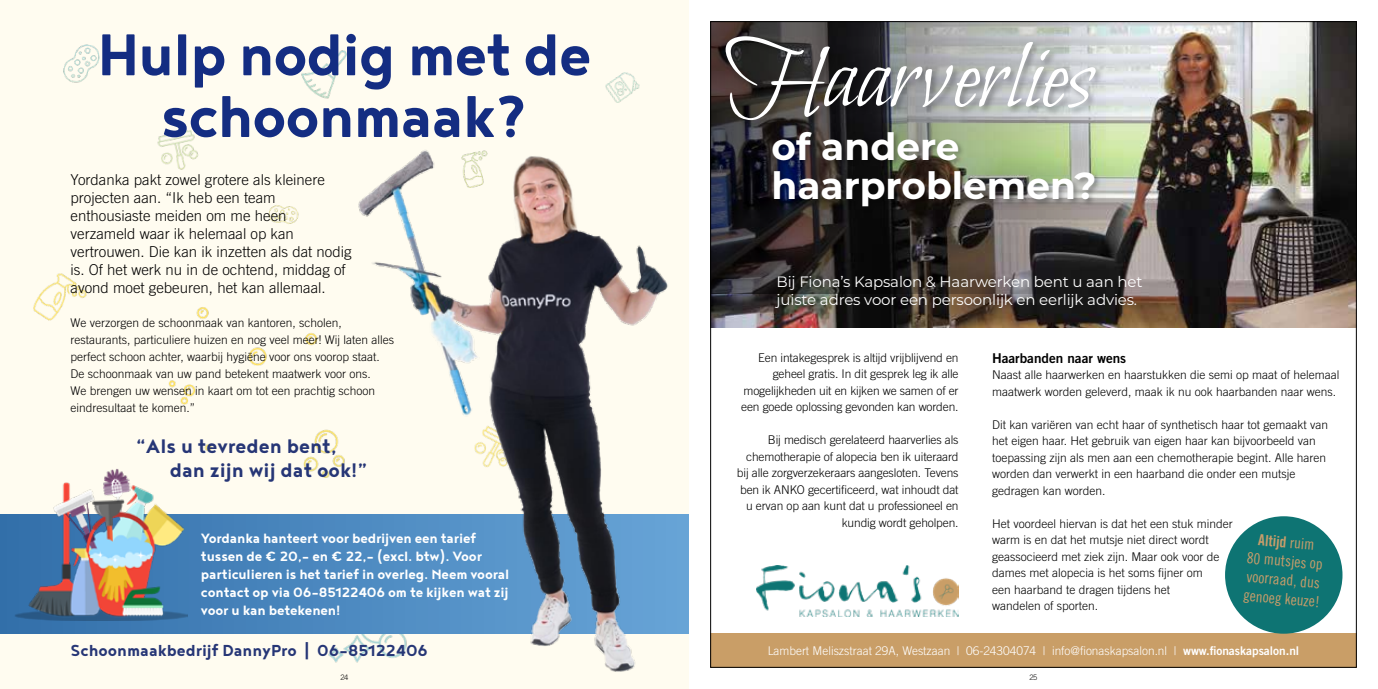
<style>
.page{position:relative;width:1378px;height:689px;background:#fff}
.page>*{position:absolute;margin:0;border:0;box-sizing:border-box;transform-origin:0 0}
.t1{font:101.25px "Bilbo Swash Caps";color:#fff}
.t2{font:700 72px/61.7px "Noyh";letter-spacing:-.02em;color:#142d82;text-align:center}
.t3{font:700 37.5px/39px "Montserrat";color:#fff}
.t4{font:700 24px/24px "Noyh";color:#263676}
.t5{font:700 19.5px "Noyh";color:#263676}
.t6{font:700 16.5px/18px "Noyh";letter-spacing:-.01em;color:#fff}
.t7{font:15.45px/18.8px "Trade Gothic LT Std Cn 18";color:#c79d6a;text-align:justify}
.t8{font:15.45px "Trade Gothic LT Std Bd Cn 20";color:#c79d6a}
.t9{font:300 15px/18px "Trade Gothic LT Std";color:#000}
.t10{font:15px/18px "Montserrat";letter-spacing:-.01em;color:#fff}
.t11{font:13.5px "Trade Gothic LT Std Bd 2";color:#000}
.t12{font:300 12px/16.5px "Trade Gothic LT Std";color:#000}
.t13{font:300 12px "Trade Gothic LT Std";color:#fff}
.t14{font:300 7.5px "Trade Gothic LT Std";color:#000}
.s1{font-family:"Trade Gothic LT Std Cn 18"}
.s2{font-family:"Trade Gothic LT Std Bd 2";font-weight:400}
</style>
<div class="page">
<img style="left:712px;top:23px;width:642px;height:304px">
<div style="left:710px;top:634px;width:646px;height:34px;background:#c99e67"></div>
<img style="left:756px;top:566px;width:202px;height:51px">
<div style="left:1225px;top:516px;width:117px;height:118px;background:#0e7473;border-radius:50%"></div>
<svg style="left:710px;top:21px;width:398px;height:272px;background:#3c3838"></svg>
<div style="left:724px;top:34px;width:381px;height:95px;background:#000;opacity:.3"></div>
<div style="left:771px;top:129px;width:331px;height:84px;background:#000;opacity:.3"></div>
<div style="left:0;top:0;width:689px;height:689px;background:#fffcf0"></div>
<svg style="left:0;top:514px;width:329px;height:120px;background:#437fb7"></svg>
<img style="left:329px;top:76px;width:360px;height:613px">
<img style="left:15px;top:469px;width:172px;height:152px">
<h2 class="t2" style="left:97px;top:22px;width:496px">Hulp nodig met de schoonmaak?</h2>
<p class="t9" style="left:71px;top:171px;width:282px">Yordanka pakt zowel grotere als kleinere projecten aan. “Ik heb een team enthousiaste meiden om me heen verzameld waar ik helemaal op kan vertrouwen. Die kan ik inzetten als dat nodig is. Of het werk nu in de ochtend, middag of avond moet gebeuren, het kan allemaal.</p>
<p class="t12" style="left:71px;top:314px;width:325px;line-height:17px">We verzorgen de schoonmaak van kantoren, scholen, restaurants, particuliere huizen en nog veel meer! Wij laten alles perfect schoon achter, waarbij hygiëne voor ons voorop staat.<br>De schoonmaak van uw pand betekent maatwerk voor ons.<br>We brengen uw wensen in kaart om tot een prachtig schoon eindresultaat te komen.”</p>
<h3 class="t4" style="left:170px;top:434px;width:199px;text-indent:-34px">“Als u tevreden bent, dan zijn wij dat ook!”</h3>
<h3 class="t6" style="left:201px;top:529px;width:310px">Yordanka hanteert voor bedrijven een tarief tussen de € 20,- en € 22,- (excl. btw). Voor particulieren is het tarief in overleg. Neem vooral contact op via 06-85122406 om te kijken wat zij voor u kan betekenen!</h3>
<h3 class="t5" style="left:71px;top:639px;width:359px">Schoonmaakbedrijf DannyPro | 06-85122406</h3>
<h1 class="t1" style="left:726px;top:20px;width:368px">Haarverlies</h1>
<h3 class="t3" style="left:771px;top:125px;width:326px">of andere haarproblemen?</h3>
<p class="t10" style="left:776px;top:272px;width:367px">Bij Fiona’s Kapsalon &amp; Haarwerken bent u aan het juiste adres voor een persoonlijk en eerlijk advies.</p>
<p class="t12" style="left:741px;top:349px;width:219px;text-align:right">Een intakegesprek is altijd vrijblijvend en geheel gratis. In dit gesprek leg ik alle mogelijkheden uit en kijken we samen of er een goede oplossing gevonden kan worden.</p>
<p class="t12" style="left:737px;top:431px;width:223px;text-align:right">Bij medisch gerelateerd haarverlies als chemotherapie of alopecia ben ik uiteraard bij alle zorgverzekeraars aangesloten. Tevens ben ik ANKO gecertificeerd, wat inhoudt dat u ervan op aan kunt dat u professioneel en kundig wordt geholpen.</p>
<p class="t11" style="left:992px;top:349px;width:136px">Haarbanden naar wens</p>
<p class="t12" style="left:992px;top:366px;width:349px">Naast alle haarwerken en haarstukken die semi op maat of helemaal maatwerk worden geleverd, maak ik nu ook haarbanden naar wens.</p>
<p class="t12" style="left:992px;top:416px;width:338px">Dit kan variëren van echt haar of synthetisch haar tot gemaakt van het eigen haar. Het gebruik van eigen haar kan bijvoorbeeld van toepassing zijn als men aan een chemotherapie begint. Alle haren worden dan verwerkt in een haarband die onder een mutsje gedragen kan worden.</p>
<p class="t12" style="left:992px;top:515px;width:242px">Het voordeel hiervan is dat het een stuk minder warm is en dat het mutsje niet direct wordt geassocieerd met ziek zijn. Maar ook voor de dames met alopecia is het soms fijner om<br>een haarband te dragen tijdens het<br>wandelen of sporten.</p>
<p class="t8" style="left:1259px;top:530px;width:58px;rotate:5deg">Altijd <span class="s1">ruim</span></p>
<p class="t7" style="left:1247px;top:548px;width:78px;rotate:5deg">80 mutsjes op voorraad, dus genoeg keuze!</p>
<p class="t13" style="left:768px;top:643px;width:533px">Lambert Meliszstraat 29A, Westzaan | 06-24304074 | info@fionaskapsalon.nl | <span class="s2">www.fionaskapsalon.nl</span></p>
<p class="t14" style="left:340px;top:672px;width:9px">24</p>
<p class="t14" style="left:1029px;top:672px;width:9px">25</p>
</div>
